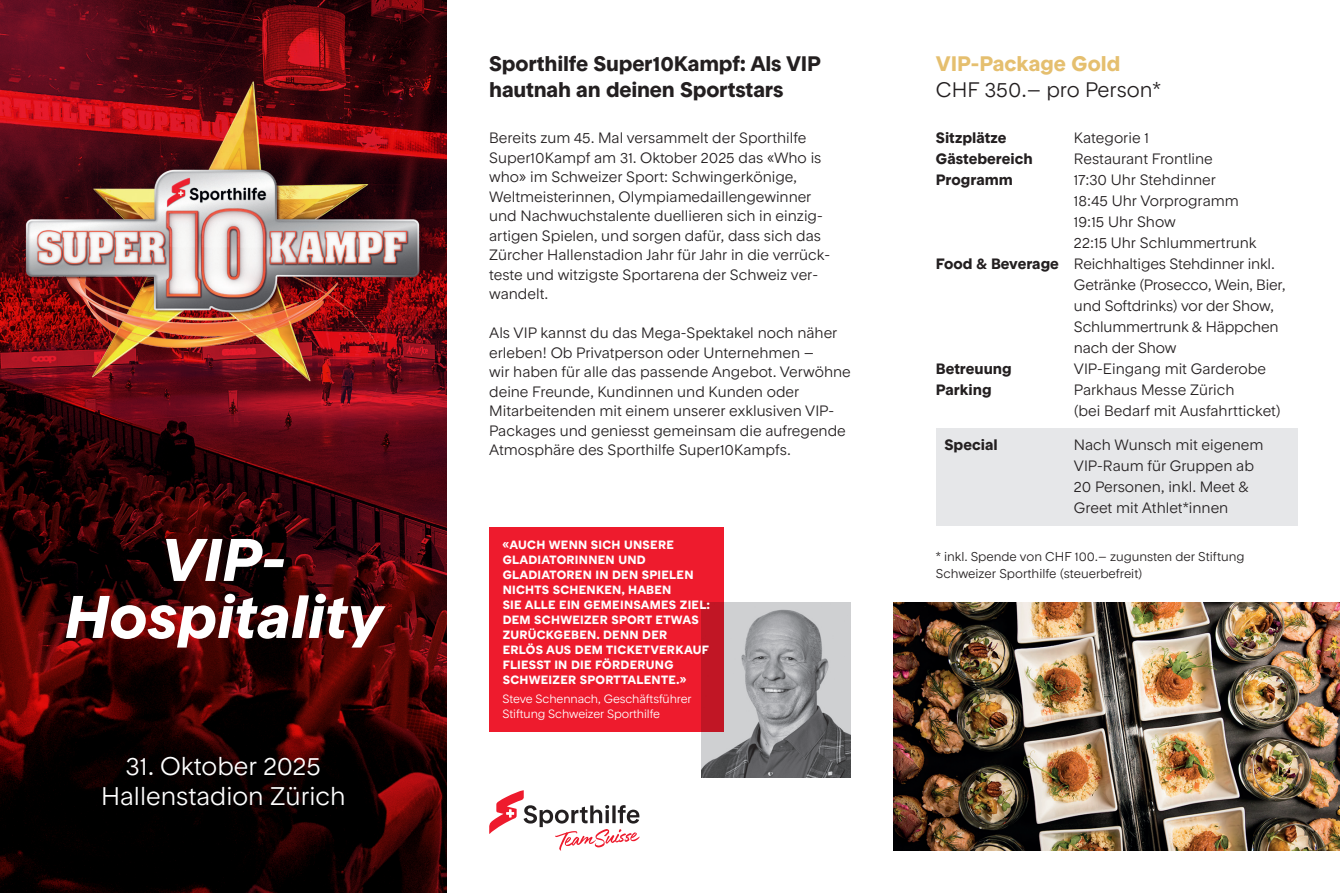
<style>
.page{position:relative;width:1340px;height:893px;background:#fff}
.page>*{position:absolute;margin:0;border:0;box-sizing:border-box;transform-origin:0 0}
.t1{font:italic 700 60px/57px "RT Rondelle";color:#fff;text-align:center}
.t2{font:300 25.5px/30px "RT Rondelle";color:#fff;text-align:center}
.t3{font:700 21px/25.5px "RT Rondelle";letter-spacing:-.01em;color:#231f20}
.t4{font:300 21px "RT Rondelle";color:#231f20}
.t5{font:700 21px "RT Rondelle";color:#e5bf6f}
.t6{font:300 15px/19.5px "RT Rondelle";color:#231f20}
.t7{font:700 15px "RT Rondelle";color:#231f20}
.t8{font:300 12.75px/16.5px "RT Rondelle";color:#231f20}
.t9{font:700 12px/15px "RT Rondelle";letter-spacing:.02em;color:#fff}
.t10{font:300 12px/15px "RT Rondelle";letter-spacing:-.01em;color:#fff}
.s1{font-weight:700}
</style>
<div class="page">
<svg style="left:0;top:0;width:446px;height:893px;background:#2e0305"></svg>
<img style="left:13px;top:29px;width:422px;height:417px">
<img style="left:702px;top:603px;width:148px;height:174px">
<div style="left:489px;top:527px;width:234px;height:204px;background:#ee1b2d"></div>
<svg style="left:489px;top:790px;width:150px;height:60px"></svg>
<div style="left:935px;top:428px;width:362px;height:98px;background:#e6e7e9"></div>
<img style="left:893px;top:603px;width:446px;height:247px">
<h1 class="t1" style="left:64px;top:531px;width:320px">VIP-<br>Hospitality</h1>
<h2 class="t2" style="left:101px;top:751px;width:246px">31. Oktober 2025<br>Hallenstadion Zürich</h2>
<h3 class="t3" style="left:489px;top:51px;width:333px">Sporthilfe Super10Kampf: Als VIP hautnah an deinen Sportstars</h3>
<p class="t6" style="left:489px;top:128px;width:342px">Bereits zum 45. Mal versammelt der Sporthilfe Super10Kampf am 31. Oktober 2025 das «Who is who» im Schweizer Sport: Schwingerkönige, Weltmeisterinnen, Olympiamedaillengewinner und Nachwuchstalente duellieren sich in einzig&shy;artigen Spielen, und sorgen dafür, dass sich das Zürcher Hallenstadion Jahr für Jahr in die verrück&shy;teste und witzigste Sportarena der Schweiz ver&shy;wandelt.</p>
<p class="t6" style="left:489px;top:323px;width:363px">Als VIP kannst du das Mega-Spektakel noch näher erleben! Ob Privatperson oder Unternehmen –<br>wir haben für alle das passende Angebot. Verwöhne deine Freunde, Kundinnen und Kunden oder Mitarbeitenden mit einem unserer exklusiven VIP-Packages und geniesst gemeinsam die aufregende Atmosphäre des Sporthilfe Super10Kampfs.</p>
<p class="t9" style="left:502px;top:537px;width:209px">«AUCH WENN SICH UNSERE<br>GLADIATORINNEN UND<br>GLADIATOREN IN DEN SPIELEN<br>NICHTS SCHENKEN, HABEN<br>SIE ALLE EIN GEMEINSAMES ZIEL:<br>DEM SCHWEIZER SPORT ETWAS<br>ZURÜCKGEBEN. DENN DER<br>ERLÖS AUS DEM TICKETVERKAUF<br>FLIESST IN DIE FÖRDERUNG<br>SCHWEIZER SPORTTALENTE.»</p>
<p class="t10" style="left:502px;top:691px;width:190px">Steve Schennach, Geschäftsführer<br>Stiftung Schweizer Sporthilfe</p>
<h3 class="t5" style="left:935px;top:51px;width:186px">VIP-Package Gold</h3>
<h3 class="t4" style="left:935px;top:77px;width:226px">CHF 350.– pro Person*</h3>
<p class="t7" style="left:935px;top:129px;width:72px">Sitzplätze</p>
<p class="t6" style="left:1073px;top:128px;width:76px">Kategorie 1</p>
<p class="t7" style="left:935px;top:150px;width:98px">Gästebereich</p>
<p class="t6" style="left:1073px;top:149px;width:140px">Restaurant Frontline</p>
<p class="t7" style="left:935px;top:171px;width:79px">Programm</p>
<p class="t6" style="left:1073px;top:170px;width:143px">17:30 Uhr Stehdinner</p>
<p class="t6" style="left:1073px;top:191px;width:166px">18:45 Uhr Vorprogramm</p>
<p class="t6" style="left:1073px;top:212px;width:103px">19:15 Uhr Show</p>
<p class="t6" style="left:1073px;top:233px;width:184px">22:15 Uhr Schlummertrunk</p>
<p class="t6" style="left:935px;top:254px;width:340px"><span class="s1">Food &amp; Beverage</span> Reichhaltiges Stehdinner inkl.</p>
<p class="t6" style="left:1073px;top:275px;width:213px">Getränke (Prosecco, Wein, Bier,</p>
<p class="t6" style="left:1073px;top:296px;width:202px">und Softdrinks) vor der Show,</p>
<p class="t6" style="left:1073px;top:317px;width:206px">Schlummertrunk &amp; Häppchen</p>
<p class="t6" style="left:1073px;top:338px;width:104px">nach der Show</p>
<p class="t7" style="left:935px;top:360px;width:78px">Betreuung</p>
<p class="t6" style="left:1073px;top:359px;width:194px">VIP-Eingang mit Garderobe</p>
<p class="t7" style="left:935px;top:381px;width:57px">Parking</p>
<p class="t6" style="left:1073px;top:380px;width:208px;line-height:21px">Parkhaus Messe Zürich<br>(bei Bedarf mit Ausfahrtticket)</p>
<p class="t7" style="left:944px;top:435px;width:55px">Special</p>
<p class="t6" style="left:1073px;top:434px;width:191px;line-height:21px">Nach Wunsch mit eigenem<br>VIP-Raum für Gruppen ab<br>20 Personen, inkl. Meet &amp;<br>Greet mit Athlet*innen</p>
<p class="t8" style="left:935px;top:548px;width:310px">* inkl. Spende von CHF 100.– zugunsten der Stiftung<br>Schweizer Sporthilfe (steuerbefreit)</p>
</div>
